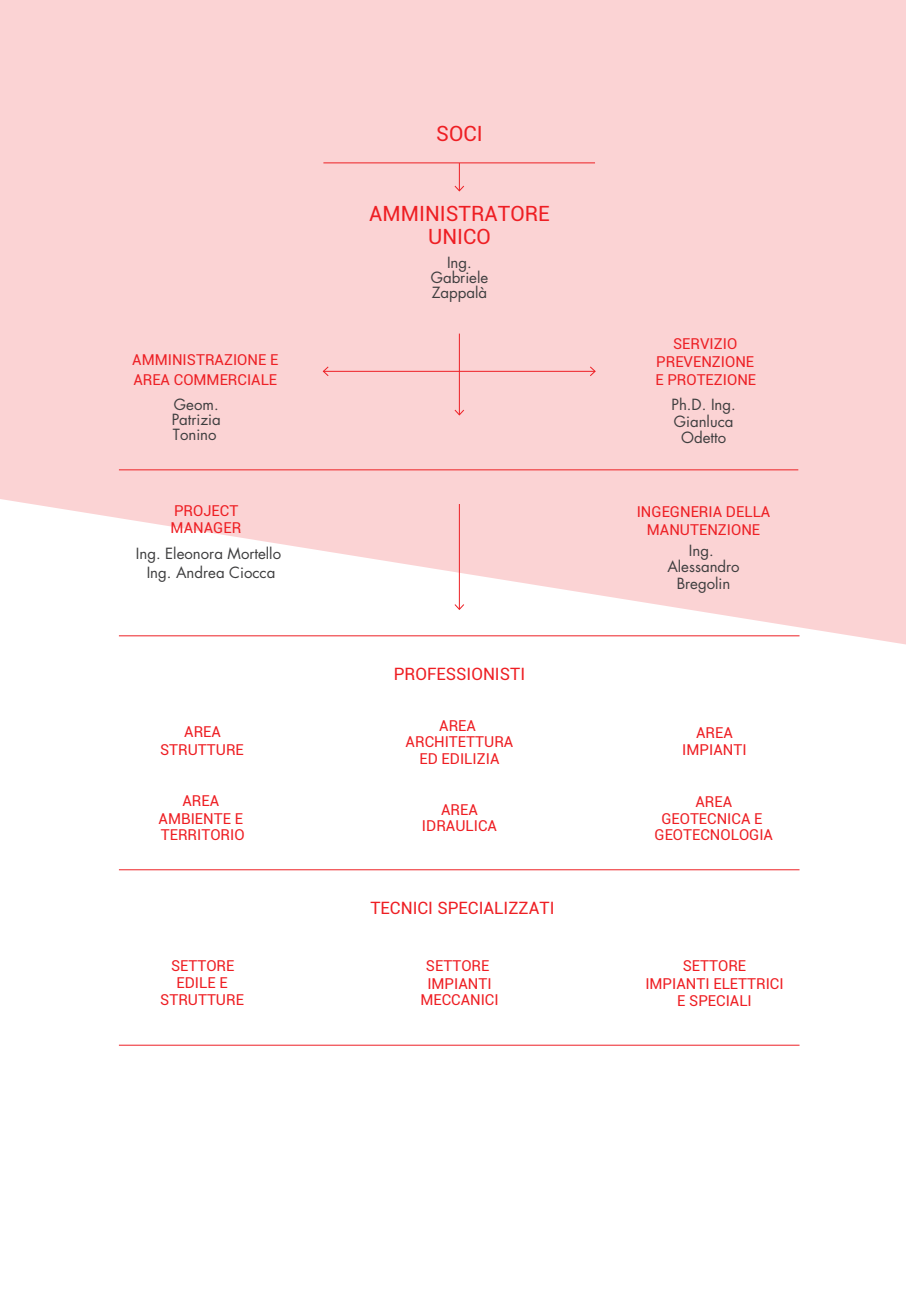
<style>
.page{position:relative;width:906px;height:1289px;background:#fff}
.page>*{position:absolute;margin:0;border:0;box-sizing:border-box;transform-origin:0 0}
.t1{font:21px "Roboto";color:#ee1e23}
.t2{font:16.95px "Roboto";color:#ee1e23}
.t3{font:15px/16.5px "Roboto";color:#ee1e23;text-align:center}
.t4{font:15px/16.5px "Futura Std";color:#3e3e3f;text-align:center}
.t5{font:15px/18px "Roboto";color:#ed2025;text-align:center}
</style>
<div class="page">
<svg style="left:0;top:0;width:906px;height:644px;background:#fbd7d8"></svg>
<hr style="left:323px;top:163px;width:272px;height:1px;background:#ed2025">
<hr style="left:119px;top:469px;width:679px;height:1px;background:#ed2025">
<hr style="left:323px;top:371px;width:136px;height:1px;background:#ed2025">
<hr style="left:459px;top:371px;width:136px;height:1px;background:#ed2025">
<svg style="left:323px;top:366px;width:6px;height:10px"></svg>
<svg style="left:590px;top:366px;width:5px;height:10px"></svg>
<hr style="left:119px;top:635px;width:680px;height:1px;background:#ed2025">
<hr style="left:119px;top:869px;width:680px;height:1px;background:#ed2025">
<hr style="left:119px;top:1044px;width:680px;height:1px;background:#ed2025">
<hr style="left:459px;top:333px;width:1px;height:82px;background:#ed2025">
<svg style="left:454px;top:409px;width:10px;height:6px"></svg>
<svg style="left:454px;top:163px;width:10px;height:28px"></svg>
<hr style="left:459px;top:504px;width:1px;height:105px;background:#ed2025">
<svg style="left:454px;top:604px;width:10px;height:6px"></svg>
<h1 class="t1" style="left:436px;top:122px;width:48px">SOCI</h1>
<h1 class="t1" style="left:369px;top:201px;width:182px">AMMINISTRATORE</h1>
<p class="t5" style="left:132px;top:351px;width:148px">AMMINISTRAZIONE E</p>
<p class="t4" style="left:172px;top:398px;width:51px;line-height:14.5px;text-align:left">Geom.<br>Patrizia</p>
<p class="t5" style="left:133px;top:371px;width:145px">AREA COMMERCIALE</p>
<p class="t4" style="left:173px;top:427px;width:45px">Tonino</p>
<h1 class="t1" style="left:428px;top:224px;width:64px">UNICO</h1>
<p class="t4" style="left:431px;top:256px;width:59px;line-height:15px">Ing.<br>Gabriele<br>Zappalà</p>
<p class="t5" style="left:655px;top:335px;width:102px">SERVIZIO<br>PREVENZIONE<br>E PROTEZIONE</p>
<p class="t4" style="left:671px;top:398px;width:66px">Ph.D. Ing.<br>Gianluca<br>Odetto</p>
<p class="t3" style="left:174px;top:503px;width:66px">PROJECT</p>
<p class="t4" style="left:136px;top:545px;width:147px;line-height:19px">Ing. Eleonora Mortello<br>Ing. Andrea Ciocca</p>
<p class="t3" style="left:636px;top:503px;width:135px">INGEGNERIA DELLA</p>
<p class="t4" style="left:667px;top:543px;width:74px">Ing.<br>Alessandro<br>Bregolin</p>
<p class="t3" style="left:171px;top:520px;width:72px">MANAGER</p>
<p class="t5" style="left:647px;top:520px;width:115px">MANUTENZIONE</p>
<p class="t2" style="left:394px;top:664px;width:133px">PROFESSIONISTI</p>
<p class="t3" style="left:405px;top:717px;width:109px">AREA<br>ARCHITETTURA</p>
<p class="t3" style="left:184px;top:723px;width:38px">AREA</p>
<p class="t3" style="left:682px;top:724px;width:66px">AREA<br>IMPIANTI</p>
<p class="t3" style="left:160px;top:741px;width:85px">STRUTTURE</p>
<p class="t3" style="left:419px;top:750px;width:82px">ED EDILIZIA</p>
<p class="t3" style="left:159px;top:791px;width:86px;line-height:18px">AREA<br>AMBIENTE E</p>
<p class="t3" style="left:161px;top:826px;width:85px">TERRITORIO</p>
<p class="t3" style="left:422px;top:801px;width:77px">AREA<br>IDRAULICA</p>
<p class="t2" style="left:370px;top:898px;width:186px">TECNICI SPECIALIZZATI</p>
<p class="t5" style="left:654px;top:793px;width:120px;line-height:16.5px">AREA<br>GEOTECNICA E<br>GEOTECNOLOGIA</p>
<p class="t3" style="left:171px;top:957px;width:65px">SETTORE</p>
<p class="t3" style="left:645px;top:956px;width:140px;line-height:17.4px">SETTORE<br>IMPIANTI ELETTRICI<br>E SPECIALI</p>
<p class="t3" style="left:420px;top:957px;width:80px;line-height:17.2px">SETTORE<br>IMPIANTI<br>MECCANICI</p>
<p class="t3" style="left:160px;top:974px;width:85px;line-height:17.1px">EDILE E<br>STRUTTURE</p>
</div>
